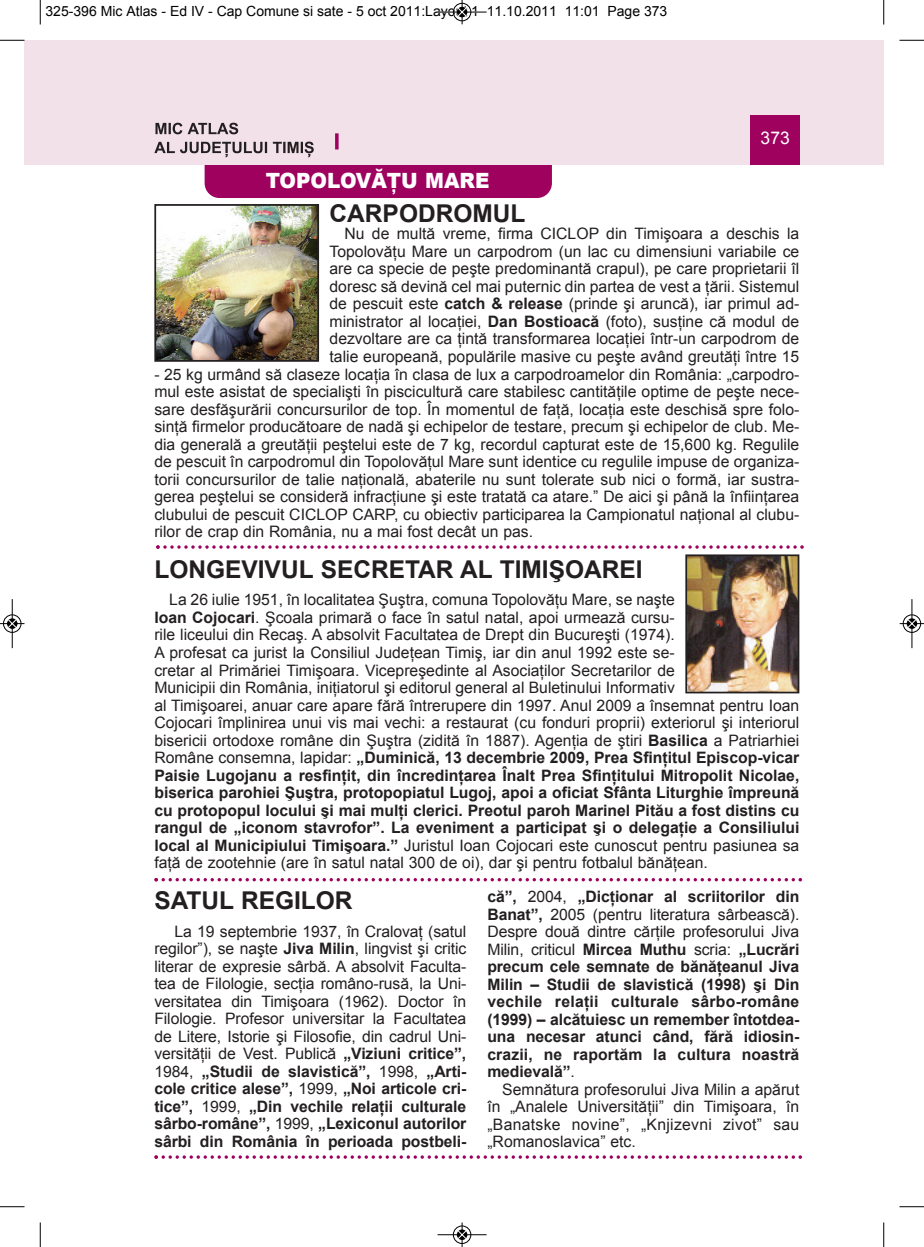
<style>
.page{position:relative;width:924px;height:1247px;background:#fff}
.page>*{position:absolute;margin:0;border:0;box-sizing:border-box;transform-origin:0 0}
.t1{font:700 24.5px "Arial";color:#231f20}
.t2{font:900 21px "Arial";color:#fff;scale:.95 1}
.t3{font:17.5px "Arial";color:#fff}
.t4{font:15.75px/17.5px "Arial";color:#231f20;text-align:justify}
.t5{font:700 15.75px/17.5px "Arial";letter-spacing:.005em;color:#231f20;text-align:justify}
.t6{font:14px "Arial";color:#000}
.s1{font-weight:700}
.s2{font-weight:400}
</style>
<div class="page">
<div style="left:205px;top:135px;width:347px;height:63px;background:#9e015e;border-radius:15px"></div>
<div style="left:40px;top:40px;width:844px;height:124px;background:#f3e1e9"></div>
<div style="left:750px;top:115px;width:50px;height:49px;background:#9e015e"></div>
<svg style="left:335px;top:133px;width:4px;height:16px"></svg>
<div style="left:24px;top:40px;width:16px;height:124px;background:#f3e1e9"></div>
<svg style="left:155px;top:123px;width:83px;height:11px"></svg>
<svg style="left:154px;top:142px;width:160px;height:15px"></svg>
<img style="left:157px;top:207px;width:159px;height:152px">
<div style="left:154px;top:204px;width:165px;height:158px;border:2px solid #231f20"></div>
<svg style="left:156px;top:545px;width:648px;height:3px"></svg>
<svg style="left:154px;top:878px;width:648px;height:3px"></svg>
<svg style="left:154px;top:1155px;width:648px;height:3px"></svg>
<img style="left:688px;top:557px;width:108px;height:133px">
<div style="left:685px;top:554px;width:114px;height:139px;border:2px solid #231f20"></div>
<svg style="left:40px;top:0;width:1px;height:24px"></svg>
<svg style="left:0;top:40px;width:24px;height:1px"></svg>
<svg style="left:883px;top:0;width:1px;height:24px"></svg>
<svg style="left:899px;top:40px;width:25px;height:1px"></svg>
<svg style="left:40px;top:1222px;width:1px;height:24px"></svg>
<svg style="left:0;top:1206px;width:24px;height:1px"></svg>
<svg style="left:883px;top:1222px;width:1px;height:24px"></svg>
<svg style="left:899px;top:1206px;width:25px;height:1px"></svg>
<hr style="left:438px;top:12px;width:48px;height:1px;background:#000">
<div style="left:453px;top:3px;width:18px;height:18px;border:1px solid #000;border-radius:50%"></div>
<svg style="left:458px;top:0;width:8px;height:24px"></svg>
<hr style="left:438px;top:1234px;width:48px;height:1px;background:#000">
<div style="left:453px;top:1225px;width:18px;height:18px;border:1px solid #000;border-radius:50%"></div>
<svg style="left:458px;top:1222px;width:8px;height:24px"></svg>
<div style="left:3px;top:614px;width:19px;height:19px;border:1px solid #fff;border-radius:50%"></div>
<hr style="left:12px;top:599px;width:1px;height:49px;background:#000">
<div style="left:3px;top:614px;width:18px;height:18px;border:1px solid #000;border-radius:50%"></div>
<svg style="left:0;top:619px;width:24px;height:9px"></svg>
<div style="left:902px;top:614px;width:19px;height:19px;border:1px solid #fff;border-radius:50%"></div>
<hr style="left:911px;top:599px;width:1px;height:49px;background:#000">
<div style="left:903px;top:614px;width:18px;height:18px;border:1px solid #000;border-radius:50%"></div>
<svg style="left:900px;top:619px;width:24px;height:9px"></svg>
<p class="t6" style="left:46px;top:3px;width:623px">325-396 Mic Atlas - Ed IV - Cap Comune si sate - 5 oct 2011:Layout 1 11.10.2011 11:01 Page 373</p>
<h2 class="t2" style="left:266px;top:165px;width:237px">TOPOLOVĂŢU MARE</h2>
<p class="t3" style="left:760px;top:128px;width:31px">373</p>
<h1 class="t1" style="left:329px;top:200px;width:197px">CARPODROMUL</h1>
<p class="t4" style="left:329px;top:225px;width:471px;text-indent:15px">Nu de multă vreme, firma CICLOP din Timişoara a deschis la Topolovăţu Mare un carpodrom (un lac cu dimensiuni variabile ce are ca specie de peşte predominantă crapul), pe care proprietarii îl doresc să devină cel mai puternic din partea de vest a ţării. Sistemul de pescuit este <span class="s1">catch &amp; release</span> (prinde şi aruncă), iar primul ad&shy;ministrator al locaţiei, <span class="s1">Dan Bostioacă</span> (foto), susţine că modul de dezvoltare are ca ţintă transformarea locaţiei într-un carpodrom de talie europeană, populările masive cu peşte având greutăţi între 15</p>
<p class="t4" style="left:154px;top:365px;width:646px">- 25 kg urmând să claseze locaţia în clasa de lux a carpodroamelor din România: „carpodro&shy;mul este asistat de specialişti în piscicultură care stabilesc cantităţile optime de peşte nece&shy;sare desfăşurării concursurilor de top. În momentul de faţă, locaţia este deschisă spre folo&shy;sinţă firmelor producătoare de nadă şi echipelor de testare, precum şi echipelor de club. Me&shy;dia generală a greutăţii peştelui este de 7 kg, recordul capturat este de 15,600 kg. Regulile de pescuit în carpodromul din Topolovăţul Mare sunt identice cu regulile impuse de organiza&shy;torii concursurilor de talie naţională, abaterile nu sunt tolerate sub nici o formă, iar sustra&shy;gerea peştelui se consideră infracţiune şi este tratată ca atare.” De aici şi până la înfiinţarea clubului de pescuit CICLOP CARP, cu obiectiv participarea la Campionatul naţional al clubu&shy;rilor de crap din România, nu a mai fost decât un pas.</p>
<h1 class="t1" style="left:154px;top:556px;width:490px">LONGEVIVUL SECRETAR AL TIMIŞOAREI</h1>
<p class="t4" style="left:154px;top:591px;width:646px;text-align:left;text-indent:15px">La 26 iulie 1951, în localitatea Şuştra, comuna Topolovăţu Mare, se naşte<br><span class="s1">Ioan Cojocari</span>. Şcoala primară o face în satul natal, apoi urmează cursu-<br>rile liceului din Recaş. A absolvit Facultatea de Drept din Bucureşti (1974).<br>A profesat ca jurist la Consiliul Judeţean Timiş, iar din anul 1992 este se-<br>cretar al Primăriei Timişoara. Vicepreşedinte al Asociaţilor Secretarilor de<br>Municipii din România, iniţiatorul şi editorul general al Buletinului Informativ<br>al Timişoarei, anuar care apare fără întrerupere din 1997. Anul 2009 a însemnat pentru Ioan Cojocari împlinirea unui vis mai vechi: a restaurat (cu fonduri proprii) exteriorul şi interiorul bisericii ortodoxe române din Şuştra (zidită în 1887). Agenţia de ştiri <span class="s1">Basilica</span> a Patriarhiei Române consemna, lapidar: <span class="s1">„Duminică, 13 decembrie 2009, Prea Sfinţitul Episcop-vicar Paisie Lugojanu a resfinţit, din încredinţarea Înalt Prea Sfinţitului Mitropolit Nicolae, biserica parohiei Şuştra, protopopiatul Lugoj, apoi a oficiat Sfânta Liturghie împreună cu protopopul locului şi mai mulţi clerici. Preotul paroh Marinel Pitău a fost distins cu rangul de „iconom stavrofor”. La eveniment a participat şi o delegaţie a Consiliului local al Municipiului Timişoara.”</span> Juristul Ioan Cojocari este cunoscut pentru pasiunea sa faţă de zootehnie (are în satul natal 300 de oi), dar şi pentru fotbalul bănăţean.</p>
<h1 class="t1" style="left:154px;top:886px;width:200px">SATUL REGILOR</h1>
<p class="t4" style="left:154px;top:922px;width:313px;text-indent:20px">La 19 septembrie 1937, în Cralovaţ (satul regilor”), se naşte <span class="s1">Jiva Milin</span>, lingvist şi critic literar de expresie sârbă. A absolvit Faculta&shy;tea de Filologie, secţia româno-rusă, la Uni&shy;versitatea din Timişoara (1962). Doctor în Filologie. Profesor universitar la Facultatea de Litere, Istorie şi Filosofie, din cadrul Uni&shy;versităţii de Vest. Publică <span class="s1">„Viziuni critice”, </span>1984, <span class="s1">„Studii de slavistică”,</span> 1998, <span class="s1">„Arti&shy;cole critice alese”,</span> 1999, <span class="s1">„Noi articole cri&shy;tice”,</span> 1999, <span class="s1">„Din vechile relaţii culturale sârbo-române”,</span> 1999, <span class="s1">„Lexiconul autorilor sârbi din România în perioada postbeli-</span></p>
<p class="t5" style="left:487px;top:887px;width:313px">că”, <span class="s2">2004,</span> „Dicţionar al scriitorilor din Banat”, <span class="s2">2005 (pentru literatura sârbească).<br>Despre două dintre cărţile profesorului Jiva Milin, criticul</span> Mircea Muthu <span class="s2">scria:</span> „Lucrări precum cele semnate de bănăţeanul Jiva Milin – Studii de slavistică (1998) şi Din vechile relaţii culturale sârbo-române (1999) – alcătuiesc un remember întotdea&shy;una necesar atunci când, fără idiosin&shy;crazii, ne raportăm la cultura noastră medievală”<span class="s2">.</span></p>
<p class="t4" style="left:487px;top:1080px;width:313px;text-indent:15px">Semnătura profesorului Jiva Milin a apărut în „Analele Universităţii” din Timişoara, în „Banatske novine”, „Knjizevni zivot” sau „Romanoslavica” etc.</p>
</div>
